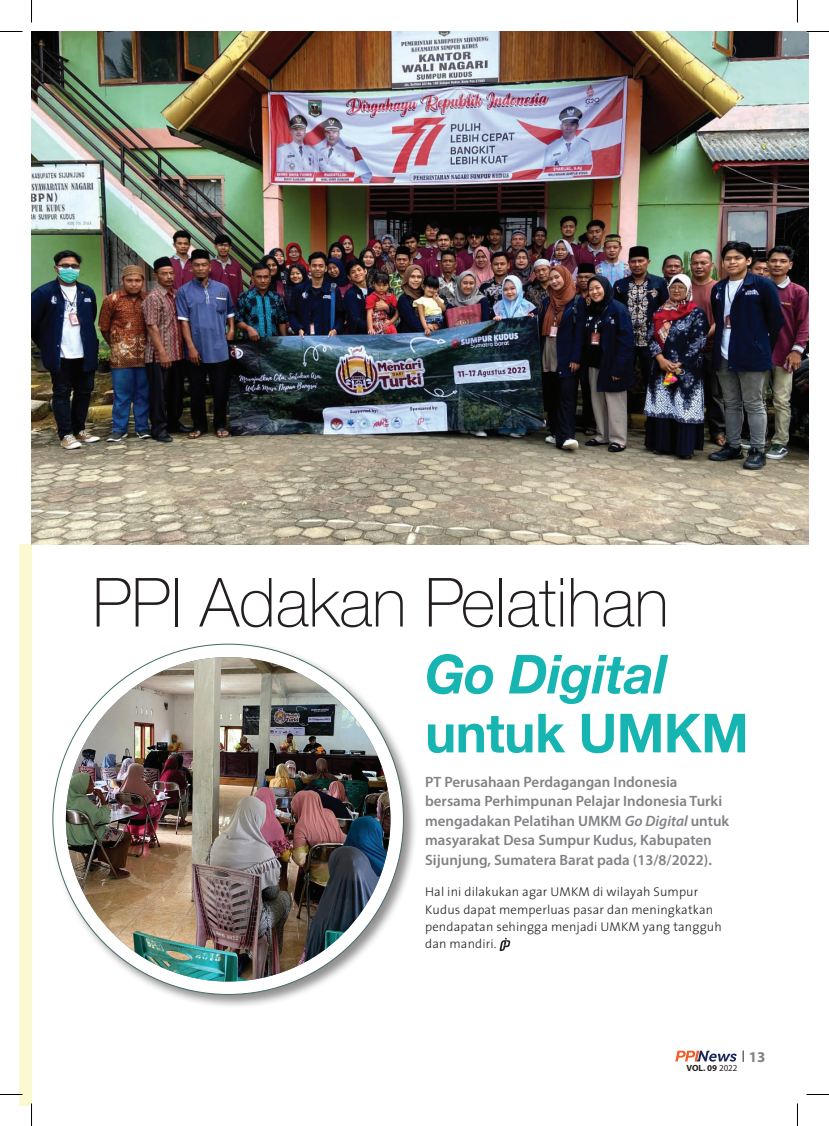
<style>
.page{position:relative;width:829px;height:1126px;background:#fff}
.page>*{position:absolute;margin:0;border:0;box-sizing:border-box;transform-origin:0 0}
.t1{font:100 67.95px "Helvetica Neue";color:#231f20}
.t2{font:italic 700 54px "Helvetica Neue";letter-spacing:-.01em;color:#16b5b1}
.t3{font:700 54px "Helvetica Neue";letter-spacing:-.01em;color:#16b5b1}
.t4{font:600 15px/19.5px "Myriad Pro";color:#808285}
.t5{font:700 15px "Myriad Pro";color:#808285}
.t6{font:12.75px/17.2px "thesanslight Plain";letter-spacing:.01em;color:#231f20}
.t7{font:700 9px "Myriad Pro";color:#231f20}
.s1{font-style:italic}
.s2{font-weight:400}
</style>
<div class="page">
<div style="left:19px;top:545px;width:13px;height:561px;background:#fbf9d0"></div>
<img style="left:32px;top:32px;width:775px;height:513px">
<svg style="left:499px;top:938px;width:11px;height:13px"></svg>
<div style="left:50px;top:642px;width:367px;height:367px;background:#231f20;opacity:.5"></div>
<div style="left:53px;top:644px;width:350px;height:350px;background:#fff;border-radius:50%"></div>
<img style="left:66px;top:657px;width:324px;height:324px;border-radius:162px">
<svg style="left:675px;top:1051px;width:61px;height:11px"></svg>
<svg style="left:0;top:31px;width:22px;height:1px"></svg>
<svg style="left:806px;top:31px;width:22px;height:1px"></svg>
<svg style="left:0;top:1094px;width:22px;height:1px"></svg>
<svg style="left:806px;top:1094px;width:22px;height:1px"></svg>
<svg style="left:31px;top:0;width:1px;height:22px"></svg>
<svg style="left:31px;top:1103px;width:1px;height:23px"></svg>
<svg style="left:797px;top:0;width:1px;height:22px"></svg>
<svg style="left:797px;top:1103px;width:1px;height:23px"></svg>
<h1 class="t1" style="left:92px;top:551px;width:577px">PPI Adakan Pelatihan</h1>
<h2 class="t2" style="left:425px;top:632px;width:243px">Go Digital</h2>
<h2 class="t3" style="left:425px;top:691px;width:325px">untuk UMKM</h2>
<p class="t4" style="left:425px;top:771px;width:305px">PT Perusahaan Perdagangan Indonesia bersama Perhimpunan Pelajar Indonesia Turki mengadakan Pelatihan UMKM <span class="s1">Go Digital</span> untuk masyarakat Desa Sumpur Kudus, Kabupaten Sijunjung, Sumatera Barat pada (13/8/2022).</p>
<p class="t6" style="left:425px;top:883px;width:298px">Hal ini dilakukan agar UMKM di wilayah Sumpur Kudus dapat memperluas pasar dan meningkatkan pendapatan sehingga menjadi UMKM yang tangguh dan mandiri.</p>
<p class="t7" style="left:686px;top:1062px;width:53px">VOL. 09 <span class="s2">2022</span></p>
<p class="t5" style="left:748px;top:1047px;width:18px">13</p>
</div>
